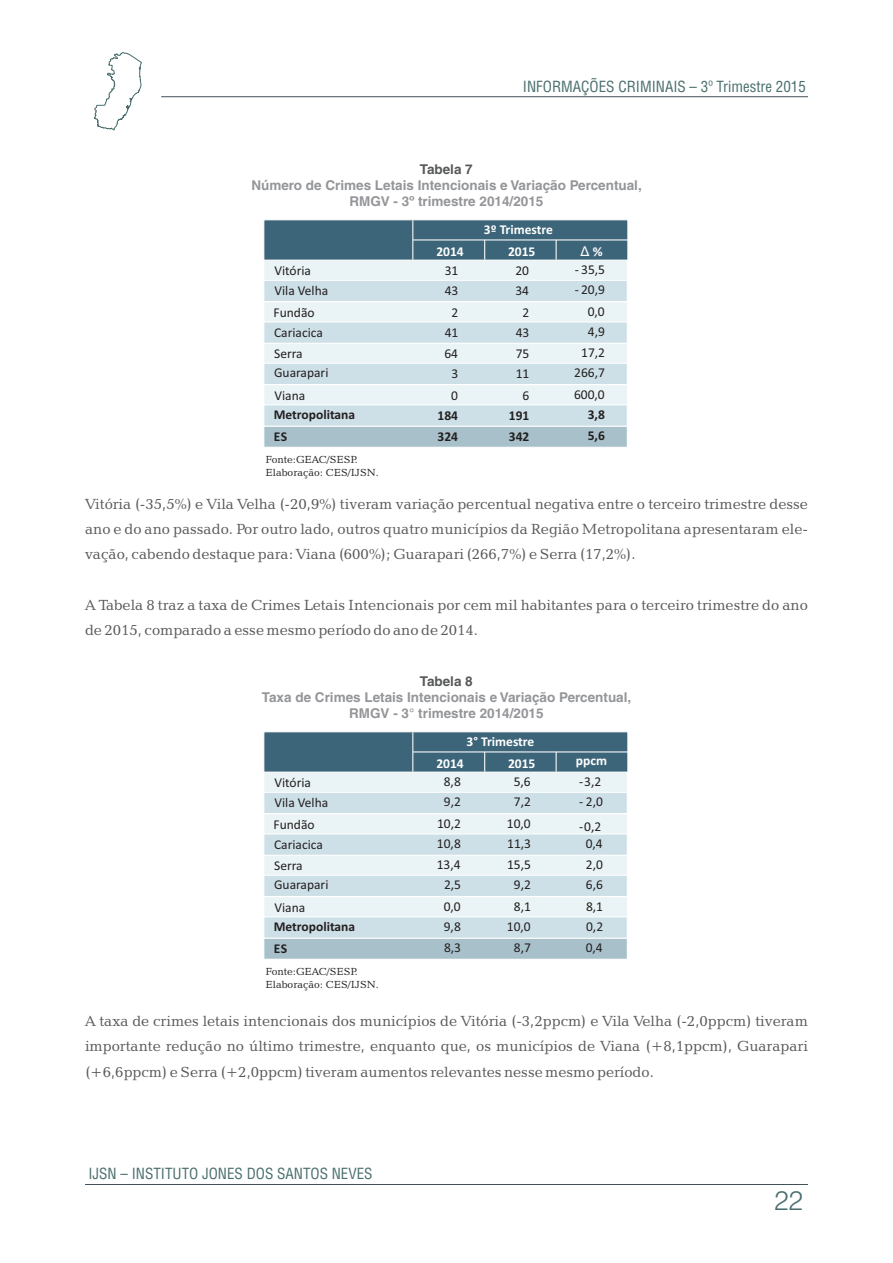
<style>
.page{position:relative;width:893px;height:1263px;background:#fff}
.page>*{position:absolute;margin:0;border:0;box-sizing:border-box;transform-origin:0 0}
.t1{font:300 27px "Swiss 721 BT";color:#496e6d}
.t2{font:15px/25.2px "Candida BT";color:#57585a;text-align:justify}
.t3{font:condensed 15px "Helvetica LT";color:#496e6d}
.t4{font:13.5px "Calibri";color:#231f20}
.t5{font:700 13.5px/16px "Helvetica LT";color:#939598;text-align:center}
.t6{font:700 13.5px "Calibri";color:#231f20}
.t7{font:700 13.5px "Calibri";color:#fff}
.t8{font:700 13.5px "Helvetica LT";color:#57585a}
.t9{font:13.5px "Arial";color:#fff}
.t10{font:10.5px/12.6px "Candida BT";color:#231f20}
.s1{font-family:"Calibri";font-weight:700}
</style>
<div class="page">
<hr style="left:161px;top:96px;width:647px;height:1px;background:#425159">
<svg style="left:94px;top:52px;width:48px;height:78px"></svg>
<hr style="left:85px;top:1184px;width:723px;height:1px;background:#425159">
<div style="left:263px;top:260px;width:365px;height:22px;background:#eaf3f5;border:1px solid #fff"></div>
<div style="left:263px;top:771px;width:365px;height:23px;background:#eaf3f5;border:1px solid #fff"></div>
<div style="left:263px;top:342px;width:365px;height:23px;background:#eaf3f5;border:1px solid #fff"></div>
<div style="left:263px;top:854px;width:365px;height:23px;background:#eaf3f5;border:1px solid #fff"></div>
<div style="left:263px;top:425px;width:365px;height:23px;background:#a7c0ca;border:1px solid #fff"></div>
<div style="left:263px;top:937px;width:365px;height:23px;background:#a7c0ca;border:1px solid #fff"></div>
<div style="left:263px;top:301px;width:365px;height:23px;background:#eaf3f5"></div>
<div style="left:263px;top:813px;width:365px;height:23px;background:#eaf3f5"></div>
<div style="left:263px;top:384px;width:365px;height:23px;background:#eaf3f5"></div>
<div style="left:263px;top:896px;width:365px;height:22px;background:#eaf3f5"></div>
<div style="left:263px;top:280px;width:365px;height:22px;background:#cee0e7;border:1px solid #fff"></div>
<div style="left:263px;top:792px;width:365px;height:22px;background:#cee0e7;border:1px solid #fff"></div>
<div style="left:263px;top:363px;width:365px;height:22px;background:#cee0e7;border:1px solid #fff"></div>
<div style="left:263px;top:875px;width:365px;height:22px;background:#cee0e7;border:1px solid #fff"></div>
<div style="left:263px;top:321px;width:365px;height:23px;background:#cee0e7;border:1px solid #fff"></div>
<div style="left:263px;top:833px;width:365px;height:23px;background:#cee0e7;border:1px solid #fff"></div>
<div style="left:263px;top:404px;width:365px;height:23px;background:#cee0e7;border:1px solid #fff"></div>
<div style="left:263px;top:916px;width:365px;height:23px;background:#cee0e7;border:1px solid #fff"></div>
<svg style="left:263px;top:219px;width:365px;height:43px;background:#507486"></svg>
<svg style="left:263px;top:731px;width:365px;height:43px;background:#507486"></svg>
<hr style="left:413px;top:239px;width:215px;height:1px;background:#fff">
<hr style="left:413px;top:751px;width:215px;height:1px;background:#fff">
<p class="t3" style="left:523px;top:80px;width:284px">INFORMAÇÕES CRIMINAIS – 3º Trimestre 2015</p>
<p class="t8" style="left:420px;top:164px;width:54px">Tabela 7</p>
<p class="t5" style="left:251px;top:179px;width:392px">Número de Crimes Letais Intencionais e Variação Percentual,<br>RMGV - 3º trimestre 2014/2015</p>
<p class="t4" style="left:274px;top:265px;width:38px">Vitória</p>
<p class="t4" style="left:274px;top:285px;width:55px">Vila Velha</p>
<p class="t4" style="left:274px;top:307px;width:43px">Fundão</p>
<p class="t4" style="left:274px;top:327px;width:50px">Cariacica</p>
<p class="t4" style="left:274px;top:348px;width:30px">Serra</p>
<p class="t4" style="left:274px;top:367px;width:56px">Guarapari</p>
<p class="t4" style="left:274px;top:390px;width:32px">Viana</p>
<p class="t6" style="left:274px;top:409px;width:83px">Metropolitana</p>
<p class="t6" style="left:274px;top:431px;width:15px">ES</p>
<p class="t10" style="left:266px;top:454px;width:115px">Fonte:GEAC/SESP.<br>Elaboração: CES/IJSN.</p>
<p class="t7" style="left:436px;top:245px;width:29px">2014</p>
<p class="t7" style="left:484px;top:224px;width:71px">3º Trimestre</p>
<p class="t7" style="left:508px;top:245px;width:29px">2015</p>
<p class="t9" style="left:581px;top:246px;width:23px">Δ <span class="s1">%</span></p>
<p class="t4" style="left:445px;top:265px;width:15px">31</p>
<p class="t4" style="left:515px;top:265px;width:15px">20</p>
<p class="t4" style="left:575px;top:264px;width:32px">- 35,5</p>
<p class="t4" style="left:445px;top:285px;width:15px">43</p>
<p class="t4" style="left:515px;top:285px;width:15px">34</p>
<p class="t4" style="left:575px;top:284px;width:32px">- 20,9</p>
<p class="t4" style="left:452px;top:307px;width:8px">2</p>
<p class="t4" style="left:523px;top:307px;width:8px">2</p>
<p class="t4" style="left:588px;top:306px;width:19px">0,0</p>
<p class="t4" style="left:445px;top:327px;width:15px">41</p>
<p class="t4" style="left:516px;top:327px;width:15px">43</p>
<p class="t4" style="left:588px;top:326px;width:19px">4,9</p>
<p class="t4" style="left:444px;top:348px;width:15px">64</p>
<p class="t4" style="left:516px;top:348px;width:15px">75</p>
<p class="t4" style="left:581px;top:347px;width:25px">17,2</p>
<p class="t4" style="left:452px;top:368px;width:8px">3</p>
<p class="t4" style="left:516px;top:368px;width:15px">11</p>
<p class="t4" style="left:574px;top:367px;width:32px">266,7</p>
<p class="t4" style="left:451px;top:389px;width:8px">0</p>
<p class="t4" style="left:522px;top:389px;width:8px">6</p>
<p class="t4" style="left:574px;top:389px;width:32px">600,0</p>
<p class="t6" style="left:438px;top:410px;width:22px">184</p>
<p class="t6" style="left:509px;top:410px;width:22px">191</p>
<p class="t6" style="left:588px;top:409px;width:19px">3,8</p>
<p class="t6" style="left:438px;top:431px;width:22px">324</p>
<p class="t6" style="left:509px;top:431px;width:22px">342</p>
<p class="t6" style="left:588px;top:430px;width:19px">5,6</p>
<p class="t2" style="left:85px;top:492px;width:724px">Vitória (-35,5%) e Vila Velha (-20,9%) tiveram variação percentual negativa entre o terceiro trimestre desse ano e do ano passado. Por outro lado, outros quatro municípios da Região Metropolitana apresentaram ele&shy;vação, cabendo destaque para: Viana (600%); Guarapari (266,7%) e Serra (17,2%).</p>
<p class="t2" style="left:85px;top:593px;width:724px">A Tabela 8 traz a taxa de Crimes Letais Intencionais por cem mil habitantes para o terceiro trimestre do ano de 2015, comparado a esse mesmo período do ano de 2014.</p>
<p class="t8" style="left:420px;top:676px;width:54px">Tabela 8</p>
<p class="t5" style="left:262px;top:691px;width:371px">Taxa de Crimes Letais Intencionais e Variação Percentual,<br>RMGV - 3° trimestre 2014/2015</p>
<p class="t7" style="left:467px;top:736px;width:69px">3° Trimestre</p>
<p class="t4" style="left:274px;top:777px;width:38px">Vitória</p>
<p class="t4" style="left:274px;top:797px;width:55px">Vila Velha</p>
<p class="t4" style="left:274px;top:819px;width:43px">Fundão</p>
<p class="t4" style="left:274px;top:839px;width:50px">Cariacica</p>
<p class="t4" style="left:274px;top:860px;width:30px">Serra</p>
<p class="t4" style="left:274px;top:879px;width:56px">Guarapari</p>
<p class="t4" style="left:274px;top:901px;width:32px">Viana</p>
<p class="t6" style="left:274px;top:921px;width:83px">Metropolitana</p>
<p class="t6" style="left:274px;top:943px;width:15px">ES</p>
<p class="t10" style="left:266px;top:966px;width:115px">Fonte:GEAC/SESP.<br>Elaboração: CES/IJSN.</p>
<p class="t7" style="left:436px;top:757px;width:29px">2014</p>
<p class="t7" style="left:508px;top:757px;width:29px">2015</p>
<p class="t7" style="left:576px;top:755px;width:33px">ppcm</p>
<p class="t4" style="left:444px;top:776px;width:19px">8,8</p>
<p class="t4" style="left:514px;top:776px;width:19px">5,6</p>
<p class="t4" style="left:444px;top:796px;width:19px">9,2</p>
<p class="t4" style="left:514px;top:796px;width:19px">7,2</p>
<p class="t4" style="left:579px;top:796px;width:25px">- 2,0</p>
<p class="t4" style="left:437px;top:818px;width:25px">10,2</p>
<p class="t4" style="left:507px;top:818px;width:25px">10,0</p>
<p class="t4" style="left:437px;top:838px;width:25px">10,8</p>
<p class="t4" style="left:507px;top:838px;width:25px">11,3</p>
<p class="t4" style="left:586px;top:838px;width:19px">0,4</p>
<p class="t4" style="left:579px;top:776px;width:24px">-3,2</p>
<p class="t4" style="left:579px;top:820px;width:24px">-0,2</p>
<p class="t4" style="left:437px;top:859px;width:25px">13,4</p>
<p class="t4" style="left:507px;top:859px;width:25px">15,5</p>
<p class="t4" style="left:586px;top:859px;width:19px">2,0</p>
<p class="t4" style="left:444px;top:879px;width:19px">2,5</p>
<p class="t4" style="left:514px;top:879px;width:19px">9,2</p>
<p class="t4" style="left:586px;top:879px;width:19px">6,6</p>
<p class="t4" style="left:444px;top:900px;width:19px">0,0</p>
<p class="t4" style="left:514px;top:900px;width:19px">8,1</p>
<p class="t4" style="left:586px;top:900px;width:19px">8,1</p>
<p class="t4" style="left:444px;top:921px;width:19px">9,8</p>
<p class="t4" style="left:507px;top:921px;width:25px">10,0</p>
<p class="t4" style="left:586px;top:921px;width:19px">0,2</p>
<p class="t4" style="left:444px;top:942px;width:19px">8,3</p>
<p class="t4" style="left:514px;top:942px;width:19px">8,7</p>
<p class="t4" style="left:586px;top:942px;width:19px">0,4</p>
<p class="t2" style="left:85px;top:1010px;width:724px">A taxa de crimes letais intencionais dos municípios de Vitória (-3,2ppcm) e Vila Velha (-2,0ppcm) tiveram importante redução no último trimestre, enquanto que, os municípios de Viana (+8,1ppcm), Guarapari (+6,6ppcm) e Serra (+2,0ppcm) tiveram aumentos relevantes nesse mesmo período.</p>
<p class="t3" style="left:88px;top:1167px;width:286px">IJSN – INSTITUTO JONES DOS SANTOS NEVES</p>
<h1 class="t1" style="left:774px;top:1189px;width:30px">22</h1>
</div>
